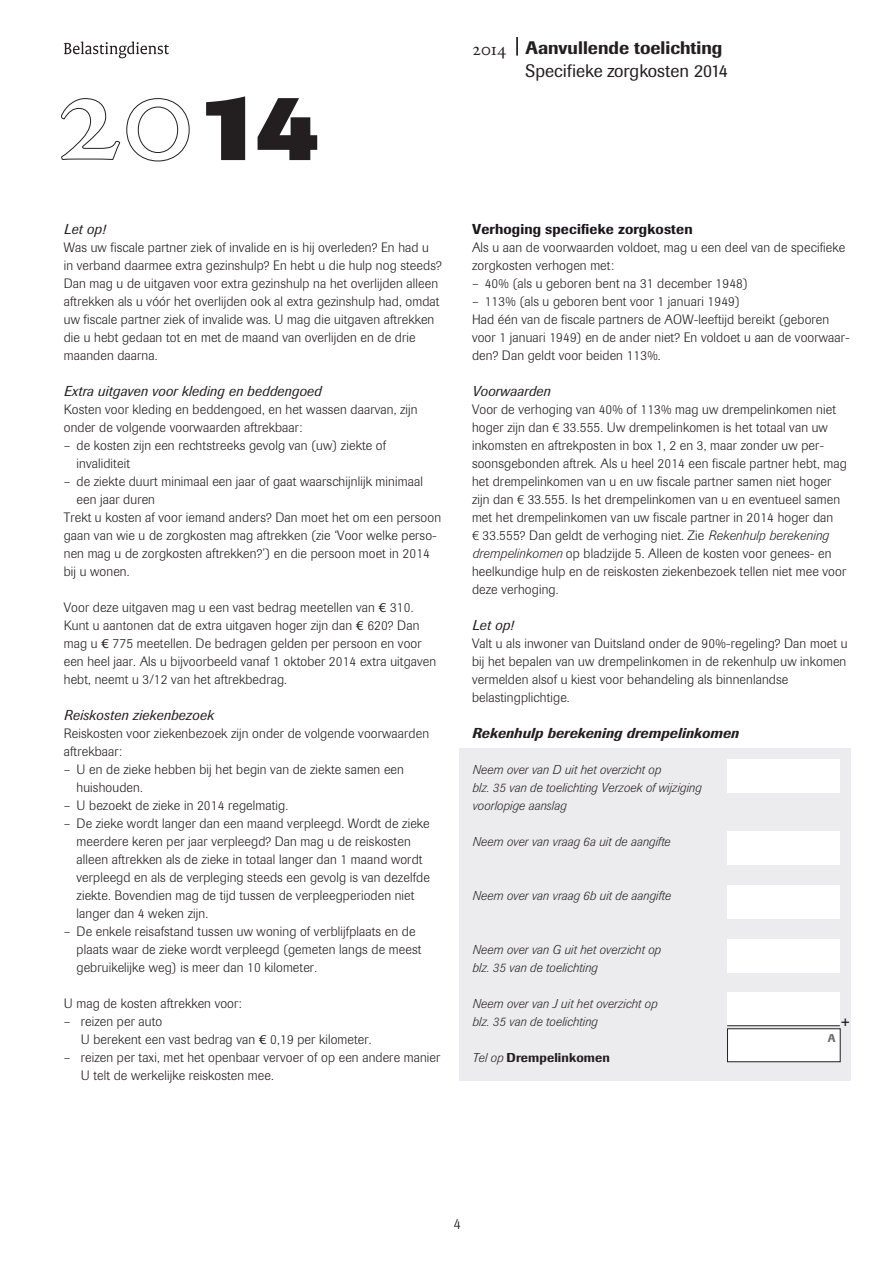
<style>
.page{position:relative;width:893px;height:1263px;background:#fff}
.page>*{position:absolute;margin:0;border:0;box-sizing:border-box;transform-origin:0 0}
.t1{font:800 95.55px "Imago BQ";color:#231f20}
.t2{font:18px/22.5px "Imago BQ";color:#231f20;text-align:right}
.t3{font:300 15px "Imago BQ";color:#231f20}
._4__Subkop{font:italic 14.25px "Imago BQ";letter-spacing:.01em;color:#231f20}
._4__Subkop-2{font:italic 500 14.25px "Imago BQ";letter-spacing:.01em;color:#231f20}
._3__Kop{font:500 14.25px "Imago BQ";letter-spacing:.01em;color:#1a161a}
._5__Platte_tekst{font:300 13.5px/18px "Imago BQ";letter-spacing:.01em;color:#231f20}
._5__Platte_tekst_ops{font:300 13.5px/18px "Imago BQ";letter-spacing:.01em;color:#231f20}
.cursief_light_8_5{font:italic 300 12.75px/18px "Imago";letter-spacing:.01em;color:#231f20}
.cursief_light_8_5-2{font:500 12.75px "Imago";letter-spacing:.01em;color:#231f20}
.t4{font:500 11.1px "Imago BQ";color:#6c6d70}
.s1{font-weight:400}
.s2{font-family:"Adobe Garamond Exp";font-size:19.05px}
.s3{font-weight:500}
.s4{font-style:italic}
.s5{font-weight:300;font-style:italic}
</style>
<div class="page">
<svg style="left:61px;top:98px;width:128px;height:63px"></svg>
<svg style="left:517px;top:37px;width:1px;height:18px"></svg>
<svg style="left:64px;top:42px;width:105px;height:16px"></svg>
<div style="left:459px;top:748px;width:391px;height:333px;background:#ececee"></div>
<div style="left:727px;top:759px;width:113px;height:33px;background:#fff"></div>
<div style="left:727px;top:831px;width:113px;height:33px;background:#fff"></div>
<div style="left:727px;top:885px;width:113px;height:33px;background:#fff"></div>
<div style="left:727px;top:939px;width:113px;height:33px;background:#fff"></div>
<div style="left:727px;top:993px;width:113px;height:33px;background:#fff"></div>
<hr style="left:727px;top:1025px;width:113px;height:1px;background:#231f20">
<div style="left:727px;top:1029px;width:113px;height:33px;background:#fff"></div>
<div style="left:727px;top:1028px;width:114px;height:34px;border:1px solid #231f20"></div>
<h1 class="t1" style="left:198px;top:69px;width:123px">14</h1>
<p class="_4__Subkop" style="left:64px;top:221px;width:43px">Let op!</p>
<p class="_5__Platte_tekst" style="left:64px;top:239px;width:379px">Was uw fiscale partner ziek of invalide en is hij overleden? En had u in verband daarmee extra gezinshulp? En hebt u die hulp nog steeds?<br>Dan mag u de uitgaven voor extra gezinshulp na het overlijden alleen aftrekken als u vóór het overlijden ook al extra gezinshulp had, omdat uw fiscale partner ziek of invalide was. U mag die uitgaven aftrekken die u hebt gedaan tot en met de maand van overlijden en de drie maanden daarna.</p>
<p class="_4__Subkop" style="left:64px;top:383px;width:259px">Extra uitgaven voor kleding en beddengoed</p>
<p class="_5__Platte_tekst" style="left:64px;top:401px;width:355px">Kosten voor kleding en beddengoed, en het wassen daarvan, zijn onder de volgende voorwaarden aftrekbaar:</p>
<p class="_5__Platte_tekst_ops" style="left:77px;top:437px;width:311px;text-indent:-13px">– de kosten zijn een rechtstreeks gevolg van (uw) ziekte of invaliditeit</p>
<p class="_5__Platte_tekst_ops" style="left:77px;top:473px;width:348px;text-indent:-13px">– de ziekte duurt minimaal een jaar of gaat waarschijnlijk minimaal een jaar duren</p>
<p class="_5__Platte_tekst" style="left:64px;top:509px;width:379px">Trekt u kosten af voor iemand anders? Dan moet het om een persoon gaan van wie u de zorgkosten mag aftrekken (zie ‘Voor welke perso&shy;nen mag u de zorgkosten aftrekken?’) en die persoon moet in 2014 bij u wonen.</p>
<p class="_5__Platte_tekst" style="left:64px;top:599px;width:374px">Voor deze uitgaven mag u een vast bedrag meetellen van <span class="s1">€</span> 310.<br>Kunt u aantonen dat de extra uitgaven hoger zijn dan <span class="s1">€</span> 620? Dan mag u <span class="s1">€</span> 775 meetellen. De bedragen gelden per persoon en voor een heel jaar. Als u bijvoorbeeld vanaf 1 oktober 2014 extra uitgaven hebt, neemt u 3/12 van het aftrekbedrag.</p>
<p class="_4__Subkop" style="left:64px;top:707px;width:151px">Reiskosten ziekenbezoek</p>
<p class="_5__Platte_tekst" style="left:64px;top:725px;width:367px">Reiskosten voor ziekenbezoek zijn onder de volgende voorwaarden aftrekbaar:</p>
<p class="_5__Platte_tekst_ops" style="left:77px;top:761px;width:329px;text-indent:-13px">– U en de zieke hebben bij het begin van de ziekte samen een huishouden.</p>
<p class="_5__Platte_tekst_ops" style="left:64px;top:797px;width:226px">– U bezoekt de zieke in 2014 regelmatig.</p>
<p class="_5__Platte_tekst_ops" style="left:77px;top:815px;width:355px;text-indent:-13px">– De zieke wordt langer dan een maand verpleegd. Wordt de zieke meerdere keren per jaar verpleegd? Dan mag u de reiskosten alleen aftrekken als de zieke in totaal langer dan 1 maand wordt verpleegd en als de verpleging steeds een gevolg is van dezelfde ziekte. Bovendien mag de tijd tussen de verpleegperioden niet langer dan 4 weken zijn.</p>
<p class="_5__Platte_tekst_ops" style="left:77px;top:923px;width:346px;text-indent:-13px">– De enkele reisafstand tussen uw woning of verblijfplaats en de plaats waar de zieke wordt verpleegd (gemeten langs de meest gebruikelijke weg) is meer dan 10 kilometer.</p>
<p class="_5__Platte_tekst" style="left:64px;top:995px;width:180px">U mag de kosten aftrekken voor:</p>
<p class="_5__Platte_tekst" style="left:64px;top:1013px;width:100px">– reizen per auto</p>
<p class="_5__Platte_tekst" style="left:81px;top:1031px;width:292px">U berekent een vast bedrag van <span class="s1">€</span> 0,19 per kilometer.</p>
<p class="_5__Platte_tekst" style="left:64px;top:1049px;width:378px">– reizen per taxi, met het openbaar vervoer of op een andere manier</p>
<p class="_5__Platte_tekst" style="left:81px;top:1067px;width:195px">U telt de werkelijke reiskosten mee.</p>
<h2 class="t2" style="left:473px;top:37px;width:257px"><span class="s2">2014</span> <span class="s3">Aanvullende toelichting<br></span>Specifieke zorgkosten 2014</h2>
<p class="_3__Kop" style="left:472px;top:220px;width:222px">Verhoging specifieke zorgkosten</p>
<p class="_5__Platte_tekst" style="left:472px;top:239px;width:375px">Als u aan de voorwaarden voldoet, mag u een deel van de specifieke zorgkosten verhogen met:</p>
<p class="_5__Platte_tekst_ops" style="left:472px;top:275px;width:277px">– 40% (als u geboren bent na 31 december 1948)</p>
<p class="_5__Platte_tekst_ops" style="left:472px;top:293px;width:269px">– 113% (als u geboren bent voor 1 januari 1949)</p>
<p class="_5__Platte_tekst" style="left:472px;top:311px;width:380px">Had één van de fiscale partners de AOW-leeftijd bereikt (geboren voor 1 januari 1949) en de ander niet? En voldoet u aan de voorwaar&shy;den? Dan geldt voor beiden 113%.</p>
<p class="_4__Subkop" style="left:472px;top:383px;width:80px">Voorwaarden</p>
<p class="_5__Platte_tekst" style="left:472px;top:401px;width:376px">Voor de verhoging van 40% of 113% mag uw drempelinkomen niet hoger zijn dan € 33.555. Uw drempelinkomen is het totaal van uw inkomsten en aftrekposten in box 1, 2 en 3, maar zonder uw per&shy;soonsgebonden aftrek. Als u heel 2014 een fiscale partner hebt, mag het drempelinkomen van u en uw fiscale partner samen niet hoger zijn dan € 33.555. Is het drempelinkomen van u en eventueel samen met het drempelinkomen van uw fiscale partner in 2014 hoger dan<br>€ 33.555? Dan geldt de verhoging niet. Zie <span class="s4">Rekenhulp berekening drempelinkomen</span> op bladzijde 5. Alleen de kosten voor genees- en heelkundige hulp en de reiskosten ziekenbezoek tellen niet mee voor deze verhoging.</p>
<p class="_4__Subkop" style="left:472px;top:617px;width:43px">Let op!</p>
<p class="_5__Platte_tekst" style="left:472px;top:635px;width:377px">Valt u als inwoner van Duitsland onder de 90%-regeling? Dan moet u</p>
<p class="_5__Platte_tekst" style="left:472px;top:653px;width:376px">bij het bepalen van uw drempelinkomen in de rekenhulp uw inkomen</p>
<p class="_5__Platte_tekst" style="left:472px;top:671px;width:318px">vermelden alsof u kiest voor behandeling als binnenlandse</p>
<p class="_5__Platte_tekst" style="left:472px;top:689px;width:99px">belastingplichtige.</p>
<p class="_4__Subkop-2" style="left:472px;top:725px;width:268px">Rekenhulp berekening drempelinkomen</p>
<p class="cursief_light_8_5" style="left:472px;top:761px;width:190px">Neem over van D uit het overzicht op</p>
<p class="cursief_light_8_5" style="left:472px;top:779px;width:231px">blz. 35 van de toelichting Verzoek of wijziging</p>
<p class="cursief_light_8_5" style="left:472px;top:797px;width:96px">voorlopige aanslag</p>
<p class="cursief_light_8_5" style="left:472px;top:833px;width:200px">Neem over van vraag 6a uit de aangifte</p>
<p class="cursief_light_8_5" style="left:472px;top:887px;width:200px">Neem over van vraag 6b uit de aangifte</p>
<p class="cursief_light_8_5" style="left:472px;top:941px;width:190px">Neem over van G uit het overzicht op blz. 35 van de toelichting</p>
<p class="cursief_light_8_5" style="left:472px;top:995px;width:187px">Neem over van J uit het overzicht op blz. 35 van de toelichting</p>
<p class="cursief_light_8_5-2" style="left:472px;top:1050px;width:139px"><span class="s5">Tel op</span> Drempelinkomen</p>
<p class="cursief_light_8_5-2" style="left:841px;top:1014px;width:10px">+</p>
<p class="t4" style="left:828px;top:1032px;width:9px">A</p>
<p class="t3" style="left:453px;top:1215px;width:9px">4</p>
</div>
